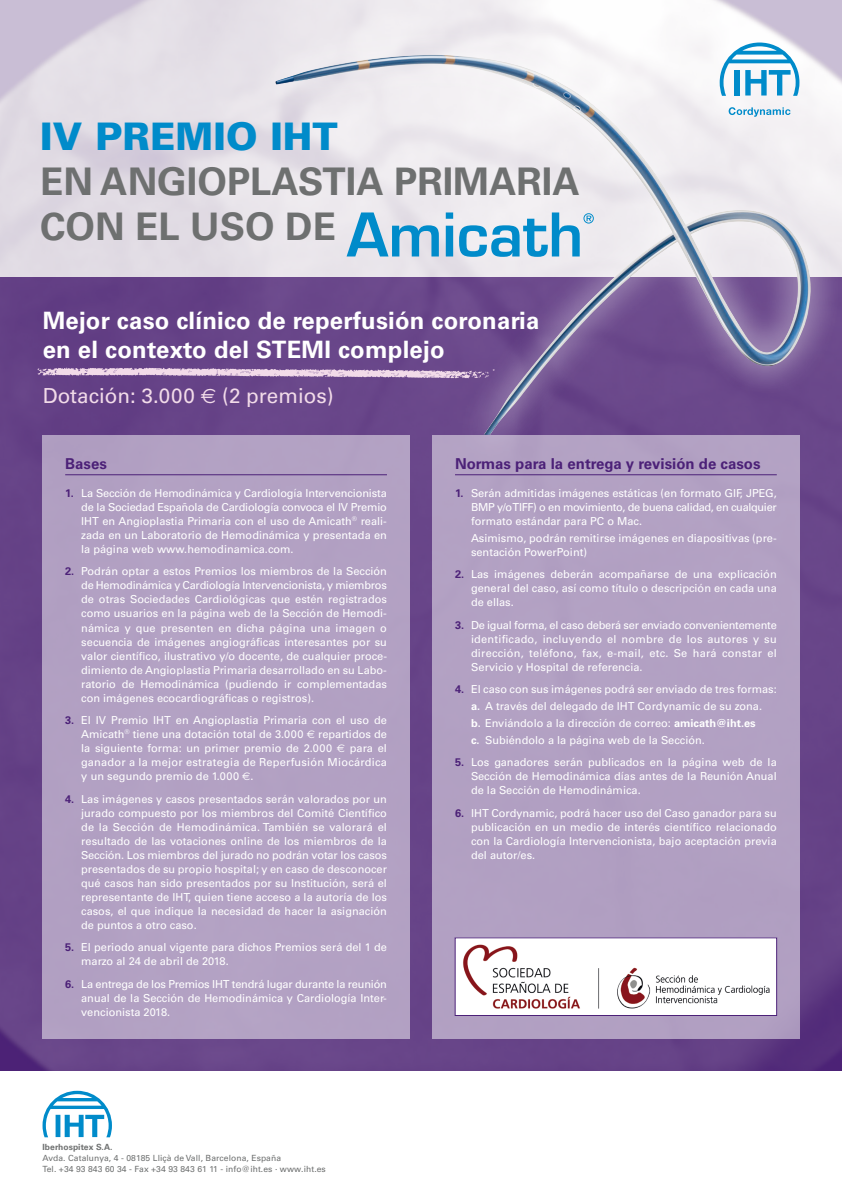
<style>
.page{position:relative;width:842px;height:1191px;background:#fff}
.page>*{position:absolute;margin:0;border:0;box-sizing:border-box;transform-origin:0 0}
.t1{font:700 38px/45px "Univers";color:#6e7070}
.t2{font:900 38px "Univers";color:#008bca}
.t3{font:700 23.9px/29.1px "Univers";letter-spacing:.01em;color:#fff}
.t4{font:20.7px "Univers";color:#f2dbe9}
.t5{font:700 15px "Univers";color:#4c2178}
.t6{font:11px/14px "Univers";color:#fff;text-align:justify}
.t7{font:8.5px/11px "Univers";letter-spacing:.01em;color:#6e7070}
.t8{font:700 8.5px "Univers";letter-spacing:.01em;color:#6e7070}
.s1{font-family:"Euro Sans"}
.s2{font-weight:700;color:#4c2178}
.s3{font-weight:700}
</style>
<div class="page">
<img style="left:0;top:0;width:842px;height:1071px">
<div style="left:248px;top:23px;width:594px;height:441px;background:#fff;opacity:.8"></div>
<img style="left:275px;top:55px;width:537px;height:380px">
<svg style="left:347px;top:212px;width:247px;height:45px"></svg>
<svg style="left:37px;top:368px;width:458px;height:10px"></svg>
<div style="left:43px;top:435px;width:367px;height:603px;background:#b2a1c3"></div>
<div style="left:432px;top:435px;width:367px;height:603px;background:#b2a0c3"></div>
<hr style="left:65px;top:474px;width:322px;height:1px;background:#4c2178">
<hr style="left:455px;top:474px;width:322px;height:1px;background:#4c2178">
<svg style="left:43px;top:1090px;width:69px;height:47px"></svg>
<svg style="left:720px;top:43px;width:79px;height:53px"></svg>
<svg style="left:729px;top:107px;width:61px;height:10px"></svg>
<img style="left:457px;top:939px;width:318px;height:74px">
<h1 class="t2" style="left:40px;top:112px;width:299px">IV PREMIO IHT</h1>
<h1 class="t1" style="left:40px;top:159px;width:541px">EN ANGIOPLASTIA PRIMARIA<br>CON EL USO DE</h1>
<h2 class="t3" style="left:43px;top:306px;width:498px">Mejor caso clínico de reperfusión coronaria en el contexto del STEMI complejo</h2>
<h3 class="t4" style="left:43px;top:384px;width:292px">Dotación: 3.000 <span class="s1">€</span> (2 premios)</h3>
<h3 class="t5" style="left:65px;top:455px;width:43px">Bases</h3>
<p class="t6" style="left:81px;top:486px;width:307px;text-indent:-16px"><span class="s2">1.</span> La Sección de Hemodinámica y Cardiología Intervencionista de la Sociedad Española de Cardiología convoca el IV Premio IHT en Angioplastia Primaria con el uso de Amicath<sup>®</sup> reali&shy;zada en un Laboratorio de Hemodinámica y presentada en la página web www.hemodinamica.com.</p>
<p class="t6" style="left:81px;top:564px;width:307px;text-indent:-16px"><span class="s2">2.</span> Podrán optar a estos Premios los miembros de la Sección de Hemodinámica y Cardiología Intervencionista, y miembros de otras Sociedades Cardiológicas que estén registrados como usuarios en la página web de la Sección de Hemodi&shy;námica y que presenten en dicha página una imagen o secuencia de imágenes angiográficas interesantes por su valor científico, ilustrativo y/o docente, de cualquier proce&shy;dimiento de Angioplastia Primaria desarrollado en su Labo&shy;ratorio de Hemodinámica (pudiendo ir complementadas con imágenes ecocardiográficas o registros).</p>
<p class="t6" style="left:81px;top:713px;width:307px;text-indent:-16px"><span class="s2">3.</span> El IV Premio IHT en Angioplastia Primaria con el uso de Amicath<sup>®</sup> tiene una dotación total de 3.000 <span class="s1">€</span> repartidos de la siguiente forma: un primer premio de 2.000 <span class="s1">€</span> para el ganador a la mejor estrategia de Reperfusión Miocárdica y un segundo premio de 1.000 <span class="s1">€</span>.</p>
<p class="t6" style="left:81px;top:791px;width:307px;text-indent:-16px"><span class="s2">4.</span> Las imágenes y casos presentados serán valorados por un jurado compuesto por los miembros del Comité Científico de la Sección de Hemodinámica. También se valorará el resultado de las votaciones online de los miembros de la Sección. Los miembros del jurado no podrán votar los casos presentados de su propio hospital; y en caso de desconocer qué casos han sido presentados por su Institución, será el representante de IHT, quien tiene acceso a la autoría de los casos, el que indique la necesidad de hacer la asignación de puntos a otro caso.</p>
<p class="t6" style="left:81px;top:940px;width:307px;text-indent:-16px"><span class="s2">5.</span> El periodo anual vigente para dichos Premios será del 1 de marzo al 24 de abril de 2018.</p>
<p class="t6" style="left:81px;top:976px;width:307px;text-indent:-16px"><span class="s2">6.</span> La entrega de los Premios IHT tendrá lugar durante la reunión anual de la Sección de Hemodinámica y Cardiología Inter&shy;vencionista 2018.</p>
<p class="t8" style="left:43px;top:1142px;width:72px">Iberhospitex S.A.</p>
<p class="t7" style="left:43px;top:1152px;width:285px">Avda. Catalunya, 4 - 08185 Lliçà de Vall, Barcelona, España<br>Tel. +34 93 843 60 34 - Fax +34 93 843 61 11 - info@iht.es · www.iht.es</p>
<h3 class="t5" style="left:455px;top:455px;width:307px">Normas para la entrega y revisión de casos</h3>
<p class="t6" style="left:471px;top:486px;width:307px;text-indent:-16px"><span class="s2">1.</span> Serán admitidas imágenes estáticas (en formato GIF, JPEG, BMP y/o TIFF) o en movimiento, de buena calidad, en cualquier formato estándar para PC o Mac.</p>
<p class="t6" style="left:471px;top:531px;width:307px">Asimismo, podrán remitirse imágenes en diapositivas (pre&shy;sentación PowerPoint)</p>
<p class="t6" style="left:471px;top:567px;width:307px;text-indent:-16px"><span class="s2">2.</span> Las imágenes deberán acompañarse de una explicación general del caso, así como título o descripción en cada una de ellas.</p>
<p class="t6" style="left:471px;top:618px;width:307px;text-indent:-16px"><span class="s2">3.</span> De igual forma, el caso deberá ser enviado convenientemente identificado, incluyendo el nombre de los autores y su dirección, teléfono, fax, e-mail, etc. Se hará constar el Servicio y Hospital de referencia.</p>
<p class="t6" style="left:471px;top:681px;width:307px;line-height:16.8px;text-align:left;text-indent:-16px"><span class="s2">4.</span> El caso con sus imágenes podrá ser enviado de tres formas: <span class="s3">a.</span> A través del delegado de IHT Cordynamic de su zona.<br><span class="s3">b.</span> Enviándolo a la dirección de correo: <span class="s3">amicath@iht.es<br>c.</span> Subiéndolo a la página web de la Sección.</p>
<p class="t6" style="left:471px;top:755px;width:307px;text-indent:-16px"><span class="s2">5.</span> Los ganadores serán publicados en la página web de la Sección de Hemodinámica días antes de la Reunión Anual de la Sección de Hemodinámica.</p>
<p class="t6" style="left:471px;top:806px;width:307px;text-indent:-16px"><span class="s2">6.</span> IHT Cordynamic, podrá hacer uso del Caso ganador para su publicación en un medio de interés científico relacionado con la Cardiología Intervencionista, bajo aceptación previa del autor/es.</p>
</div>
